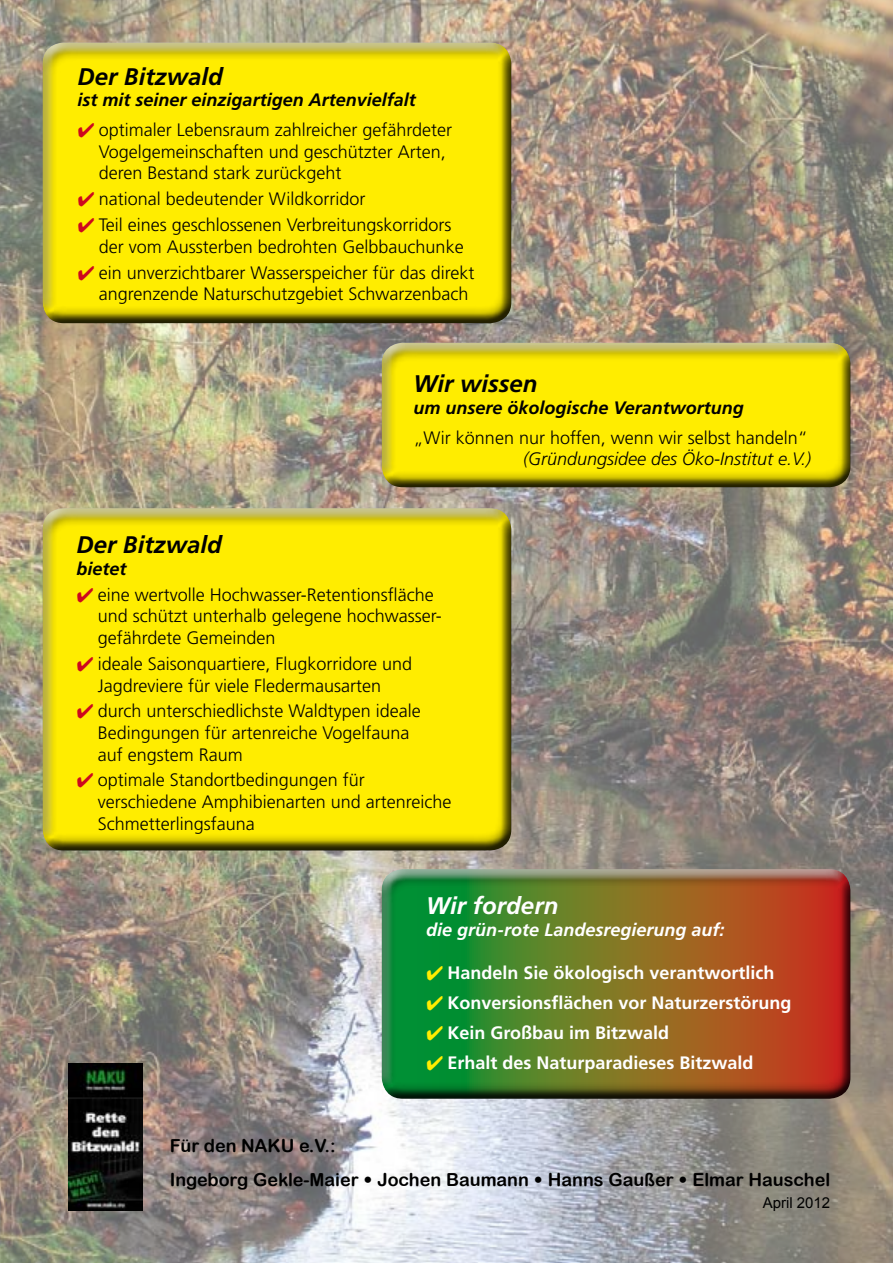
<style>
.page{position:relative;width:893px;height:1263px;background:#fff}
.page>*{position:absolute;margin:0;border:0;box-sizing:border-box;transform-origin:0 0}
.t1{font:italic 700 24px "Frutiger";color:#000}
.t2{font:italic 700 24px "Frutiger";color:#fff}
.t3{font:300 18px/21.6px "Frutiger";color:#000}
.t4{font:700 18px "Frutiger";color:#fff}
.t5{font:italic 700 18px "Frutiger";color:#000}
.t6{font:18px/34.3px "Arial Rounded MT Bold";color:#000}
.t7{font:italic 300 18px "Frutiger";color:#000}
.t8{font:italic 700 18px "Frutiger";color:#fff}
.t9{font:15px "Arial";color:#000}
.s1{color:#cd071e}
.s2{color:#ffed00}
.s3{font-family:"Frutiger";font-weight:300}
</style>
<div class="page">
<img style="left:0;top:0;width:893px;height:1263px">
<img style="left:69px;top:1063px;width:74px;height:147px">
<div style="left:31px;top:41px;width:485px;height:279px;background:#fff;opacity:.75"></div>
<div style="left:37px;top:46px;width:485px;height:279px;background:#000;opacity:.75"></div>
<div style="left:370px;top:342px;width:485px;height:142px;background:#fff;opacity:.75"></div>
<div style="left:376px;top:346px;width:485px;height:144px;background:#000;opacity:.75"></div>
<div style="left:31px;top:507px;width:485px;height:340px;background:#fff;opacity:.75"></div>
<div style="left:37px;top:511px;width:485px;height:341px;background:#000;opacity:.75"></div>
<div style="left:370px;top:868px;width:485px;height:227px;background:#fff;opacity:.75"></div>
<div style="left:376px;top:872px;width:485px;height:228px;background:#000;opacity:.75"></div>
<h1 class="t1" style="left:78px;top:62px;width:147px">Der Bitzwald</h1>
<p class="t5" style="left:78px;top:89px;width:340px">ist mit seiner einzigartigen Artenvielfalt</p>
<p class="t3" style="left:99px;top:119px;width:355px;text-indent:-21px"><span class="s1">✔</span> optimaler Lebensraum zahlreicher gefährdeter<br>Vogelgemeinschaften und geschützter Arten, deren Bestand stark zurückgeht</p>
<p class="t3" style="left:78px;top:188px;width:289px"><span class="s1">✔</span> national bedeutender Wildkorridor</p>
<p class="t3" style="left:99px;top:214px;width:366px;text-indent:-21px"><span class="s1">✔</span> Teil eines geschlossenen Verbreitungskorridors der vom Aussterben bedrohten Gelbbauchunke</p>
<p class="t3" style="left:99px;top:262px;width:377px;text-indent:-21px"><span class="s1">✔</span> ein unverzichtbarer Wasserspeicher für das direkt angrenzende Naturschutzgebiet Schwarzenbach</p>
<h1 class="t1" style="left:414px;top:370px;width:126px">Wir wissen</h1>
<p class="t5" style="left:414px;top:397px;width:332px">um unsere ökologische Verantwortung</p>
<p class="t3" style="left:414px;top:427px;width:396px">„Wir können nur hoffen, wenn wir selbst handeln“</p>
<p class="t7" style="left:523px;top:449px;width:290px">(Gründungsidee des Öko-Institut e.V.)</p>
<h1 class="t1" style="left:77px;top:531px;width:147px">Der Bitzwald</h1>
<p class="t5" style="left:77px;top:558px;width:52px">bietet</p>
<p class="t3" style="left:98px;top:584px;width:346px;text-indent:-21px"><span class="s1">✔</span> eine wertvolle Hochwasser-Retentionsfläche und schützt unterhalb gelegene hochwasser&shy;gefährdete Gemeinden</p>
<p class="t3" style="left:77px;top:653px;width:337px;text-align:center"><span class="s1">✔</span> ideale Saisonquartiere, Flugkorridore und<br>Jagdreviere für viele Fledermausarten</p>
<p class="t3" style="left:98px;top:700px;width:325px;text-indent:-21px"><span class="s1">✔</span> durch unterschiedlichste Waldtypen ideale<br>Bedingungen für artenreiche Vogelfauna auf engstem Raum</p>
<p class="t3" style="left:98px;top:769px;width:355px;text-indent:-21px"><span class="s1">✔</span> optimale Standortbedingungen für verschiedene Amphibienarten und artenreiche<br>Schmetterlingsfauna</p>
<h1 class="t2" style="left:426px;top:892px;width:134px">Wir fordern</h1>
<p class="t8" style="left:426px;top:919px;width:300px">die grün-rote Landesregierung auf:</p>
<p class="t4" style="left:426px;top:962px;width:350px"><span class="s2">✔</span> Handeln Sie ökologisch verantwortlich</p>
<p class="t4" style="left:426px;top:992px;width:367px"><span class="s2">✔</span> Konversionsflächen vor Naturzerstörung</p>
<p class="t4" style="left:426px;top:1022px;width:244px"><span class="s2">✔</span> Kein Großbau im Bitzwald</p>
<p class="t4" style="left:426px;top:1052px;width:329px"><span class="s2">✔</span> Erhalt des Naturparadieses Bitzwald</p>
<p class="t6" style="left:170px;top:1128px;width:662px">Für den NAKU e.V.:<br>Ingeborg Gekle-Maier <span class="s3">•</span> Jochen Baumann <span class="s3">•</span> Hanns Gaußer <span class="s3">•</span> Elmar Hauschel</p>
<p class="t9" style="left:763px;top:1193px;width:69px">April 2012</p>
</div>
